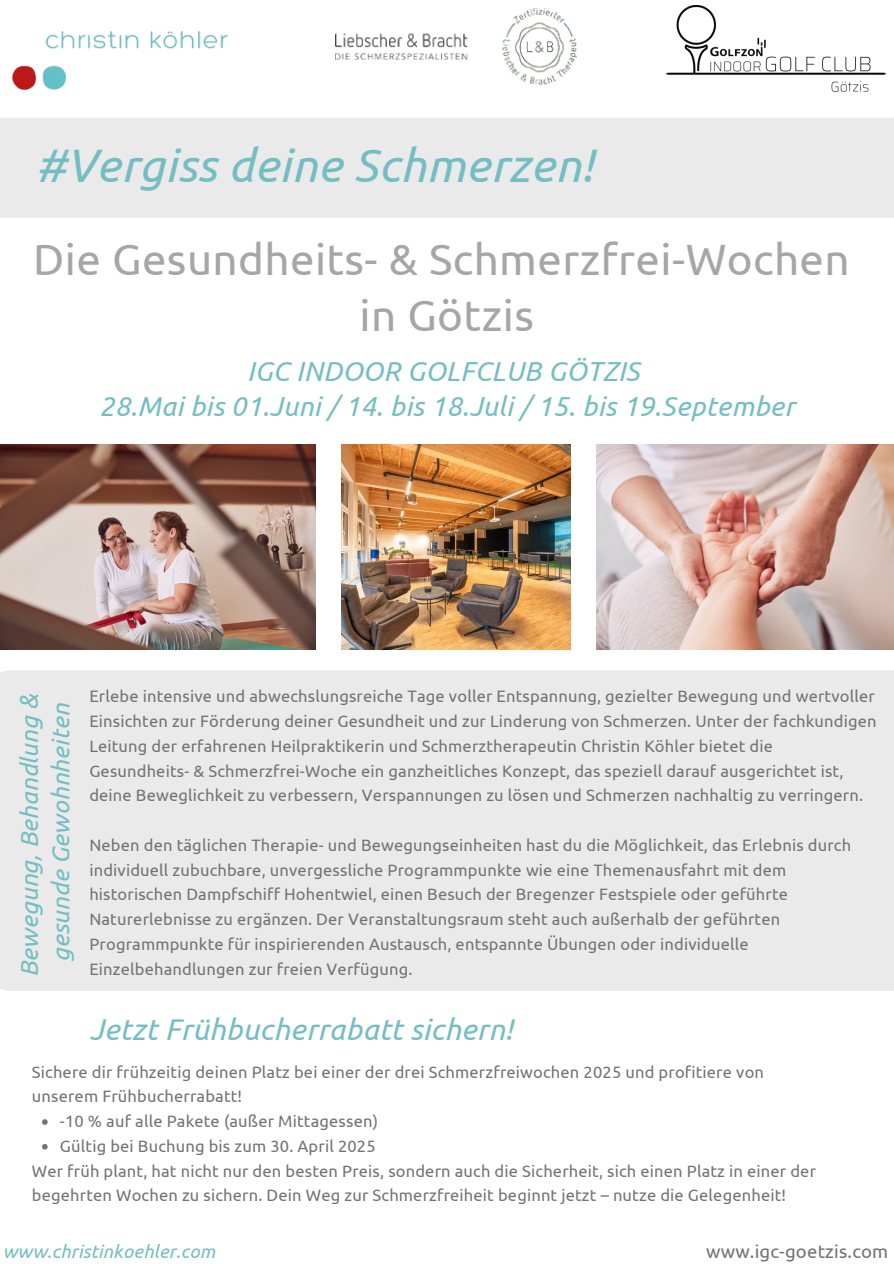
<style>
.page{position:relative;width:894px;height:1264px;background:#fff}
.page>*{position:absolute;margin:0;border:0;box-sizing:border-box;transform-origin:0 0}
.t1{font:italic 46.95px "Ubuntu";letter-spacing:.01em;color:#74bec3}
.t2{font:43.8px/56.4px "Ubuntu";letter-spacing:.01em;color:#a6a6a6;text-align:center}
.t3{font:italic 30px "Ubuntu";letter-spacing:.01em;color:#74bec3}
.t4{font:italic 27.45px/35.2px "Ubuntu";letter-spacing:.01em;color:#74bec3;text-align:center}
.t5{font:italic 24.75px "Ubuntu";color:#74bec3}
.t6{font:italic 18.6px "Ubuntu";letter-spacing:.01em;color:#74bec3}
.t7{font:18.6px "Ubuntu";letter-spacing:.01em;color:#737373}
.t8{font:16.5px/24.8px "Ubuntu";letter-spacing:.01em;color:#737373}
</style>
<div class="page">
<img style="left:11px;top:31px;width:217px;height:59px">
<img style="left:666px;top:5px;width:219px;height:87px">
<img style="left:0;top:444px;width:316px;height:205px">
<img style="left:596px;top:444px;width:297px;height:205px">
<img style="left:341px;top:444px;width:229px;height:205px">
<img style="left:335px;top:9px;width:241px;height:77px">
<div style="left:0;top:670px;width:893px;height:321px;background:#eaeaea"></div>
<div style="left:0;top:118px;width:893px;height:100px;background:#eaeaea"></div>
<svg style="left:42px;top:1119px;width:6px;height:5px"></svg>
<svg style="left:42px;top:1144px;width:6px;height:5px"></svg>
<p class="t1" style="left:35px;top:138px;width:559px">#Vergiss deine Schmerzen!</p>
<p class="t2" style="left:33px;top:230px;width:817px">Die Gesundheits- &amp; Schmerzfrei-Wochen in Götzis</p>
<p class="t4" style="left:99px;top:353px;width:697px">IGC INDOOR GOLFCLUB GÖTZIS<br>28.Mai bis 01.Juni / 14. bis 18.Juli / 15. bis 19.September</p>
<p class="t5" style="left:15px;top:977px;width:285px;rotate:-90deg">Bewegung, Behandlung &amp;</p>
<p class="t5" style="left:47px;top:961px;width:260px;rotate:-90deg">gesunde Gewohnheiten</p>
<h1 class="t8" style="left:89px;top:683px;width:788px">Erlebe intensive und abwechslungsreiche Tage voller Entspannung, gezielter Bewegung und wertvoller Einsichten zur Förderung deiner Gesundheit und zur Linderung von Schmerzen. Unter der fachkundigen Leitung der erfahrenen Heilpraktikerin und Schmerztherapeutin Christin Köhler bietet die Gesundheits- &amp; Schmerzfrei-Woche ein ganzheitliches Konzept, das speziell darauf ausgerichtet ist,</h1>
<h2 class="t8" style="left:89px;top:782px;width:775px">deine Beweglichkeit zu verbessern, Verspannungen zu lösen und Schmerzen nachhaltig zu verringern.</h2>
<p class="t8" style="left:89px;top:832px;width:763px">Neben den täglichen Therapie- und Bewegungseinheiten hast du die Möglichkeit, das Erlebnis durch individuell zubuchbare, unvergessliche Programmpunkte wie eine Themenausfahrt mit dem historischen Dampfschiff Hohentwiel, einen Besuch der Bregenzer Festspiele oder geführte Naturerlebnisse zu ergänzen. Der Veranstaltungsraum steht auch außerhalb der geführten Programmpunkte für inspirierenden Austausch, entspannte Übungen oder individuelle</p>
<p class="t8" style="left:89px;top:956px;width:324px">Einzelbehandlungen zur freien Verfügung.</p>
<h2 class="t3" style="left:89px;top:1012px;width:424px">Jetzt Frühbucherrabatt sichern!</h2>
<h3 class="t8" style="left:32px;top:1059px;width:733px">Sichere dir frühzeitig deinen Platz bei einer der drei Schmerzfreiwochen 2025 und profitiere von unserem Frühbucherrabatt!</h3>
<p class="t8" style="left:60px;top:1108px;width:319px">-10 % auf alle Pakete (außer Mittagessen)</p>
<p class="t8" style="left:60px;top:1133px;width:317px">Gültig bei Buchung bis zum 30. April 2025</p>
<p class="t8" style="left:32px;top:1158px;width:785px">Wer früh plant, hat nicht nur den besten Preis, sondern auch die Sicherheit, sich einen Platz in einer der begehrten Wochen zu sichern. Dein Weg zur Schmerzfreiheit beginnt jetzt – nutze die Gelegenheit!</p>
<p class="t6" style="left:3px;top:1240px;width:214px">www.christinkoehler.com</p>
<h1 class="t7" style="left:706px;top:1240px;width:183px">www.igc-goetzis.com</h1>
</div>
